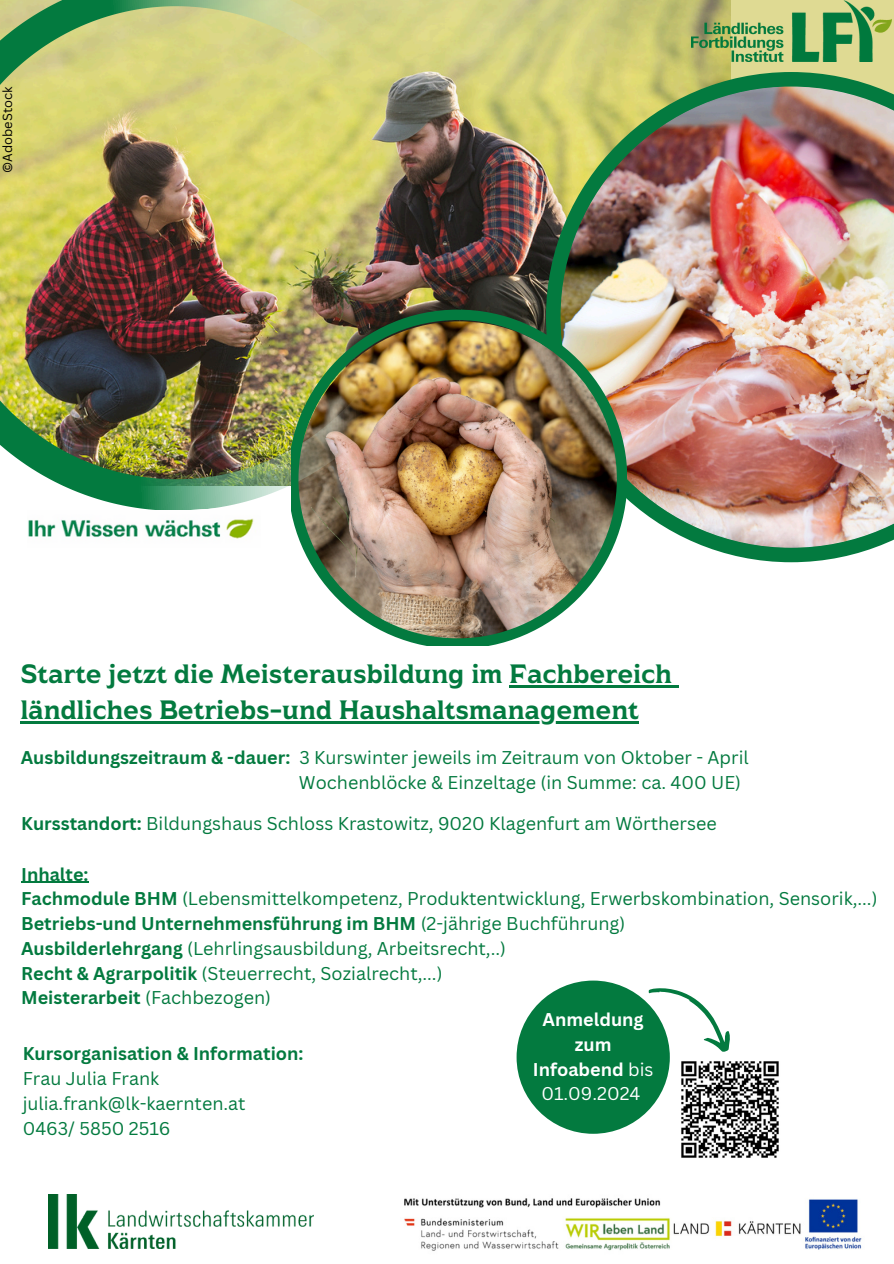
<style>
.page{position:relative;width:894px;height:1264px;background:#fff}
.page>*{position:absolute;margin:0;border:0;box-sizing:border-box;transform-origin:0 0}
.t1{font:600 26.55px "Atsanee";color:#037a3f}
.t2{font:18px/24.8px "Canva Sans";color:#037a3f}
.t3{font:700 18px/24.8px "Canva Sans";color:#fff;text-align:center}
.t4{font:12.9px "Canva Sans";color:#000}
.s1{font-weight:700}
.s2{font-weight:400}
</style>
<div class="page">
<div style="left:729px;top:0;width:164px;height:72px;background:#dfda93"></div>
<img style="left:459px;top:0;width:270px;height:309px">
<svg style="left:546px;top:72px;width:347px;height:490px"></svg>
<img style="left:560px;top:87px;width:333px;height:460px">
<img style="left:691px;top:0;width:199px;height:62px">
<img style="left:0;top:0;width:459px;height:510px">
<img style="left:291px;top:309px;width:335px;height:336px">
<img style="left:28px;top:518px;width:226px;height:21px">
<hr style="left:21px;top:881px;width:68px;height:1px;background:#037a3f">
<img style="left:49px;top:1194px;width:264px;height:54px">
<img style="left:404px;top:1198px;width:458px;height:53px">
<img style="left:681px;top:1061px;width:98px;height:97px">
<hr style="left:509px;top:685px;width:163px;height:2px;background:#037a3f">
<svg style="left:672px;top:685px;width:6px;height:2px"></svg>
<hr style="left:21px;top:721px;width:617px;height:2px;background:#037a3f">
<svg style="left:648px;top:988px;width:82px;height:70px"></svg>
<div style="left:516px;top:980px;width:153px;height:153px;background:#037a3f;border-radius:50%"></div>
<p class="t4" style="left:-2px;top:173px;width:88px;rotate:-90deg">©AdobeStock</p>
<h2 class="t1" style="left:21px;top:661px;width:652px">Starte jetzt die Meisterausbildung im Fachbereich</h2>
<h2 class="t1" style="left:21px;top:697px;width:619px">ländliches Betriebs-und Haushaltsmanagement</h2>
<h2 class="t2" style="left:299px;top:745px;width:451px;text-indent:-278px"><span class="s1">Ausbildungszeitraum &amp; -dauer:</span> 3 Kurswinter jeweils im Zeitraum von Oktober - April<br>Wochenblöcke &amp; Einzeltage (in Summe: ca. 400 UE)</h2>
<h1 class="t2" style="left:21px;top:811px;width:697px"><span class="s1">Kursstandort:</span> Bildungshaus Schloss Krastowitz, 9020 Klagenfurt am Wörthersee</h1>
<p class="t2" style="left:21px;top:861px;width:857px"><span class="s1">Inhalte:<br>Fachmodule BHM</span> (Lebensmittelkompetenz, Produktentwicklung, Erwerbskombination, Sensorik,...)<br><span class="s1">Betriebs-und Unternehmensführung im BHM</span> (2-jährige Buchführung)<br><span class="s1">Ausbilderlehrgang</span> (Lehrlingsausbildung, Arbeitsrecht,..)<br><span class="s1">Recht &amp; Agrarpolitik</span> (Steuerrecht, Sozialrecht,...)<br><span class="s1">Meisterarbeit</span> (Fachbezogen)</p>
<p class="t2" style="left:23px;top:1041px;width:282px"><span class="s1">Kursorganisation &amp; Information:<br></span>Frau Julia Frank julia.frank@lk-kaernten.at<br>0463/ 5850 2516</p>
<h2 class="t3" style="left:532px;top:1006px;width:122px">Anmeldung zum<br>Infoabend <span class="s2">bis<br>01.09.2024</span></h2>
</div>
